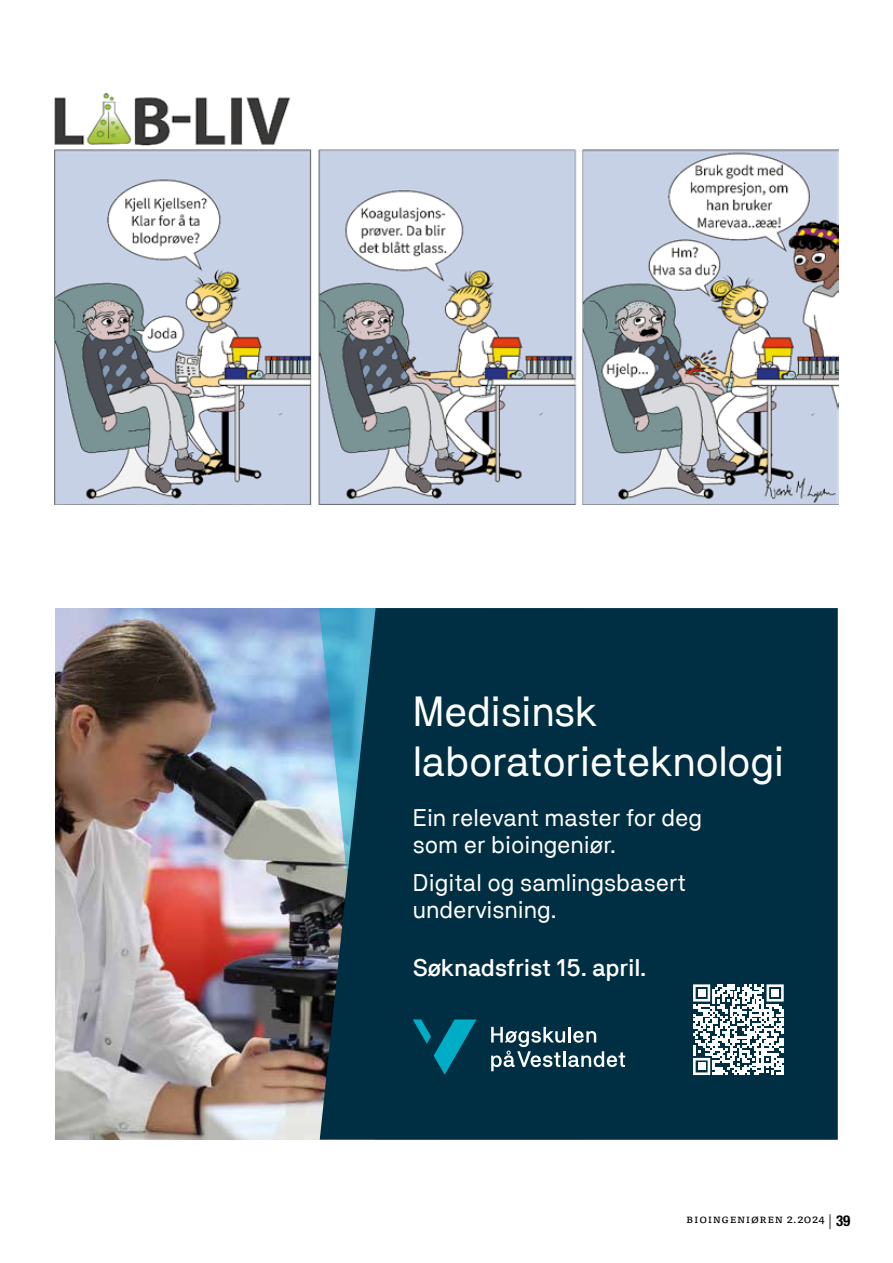
<style>
.page{position:relative;width:893px;height:1263px;background:#fff}
.page>*{position:absolute;margin:0;border:0;box-sizing:border-box;transform-origin:0 0}
.t1{font:42px/50.4px "NB Akademie Std";letter-spacing:-.01em;color:#fff}
.t2{font:24px/27px "NB Akademie Std";color:#fff}
.t3{font:500 24px "NB Akademie Std";letter-spacing:-.01em;color:#fff}
.t4{font:12px "Tisa Pro";letter-spacing:.05em;color:#000}
.s1{font-family:"Helvetica Neue LT Pro";font-weight:300;font-size:15px}
.s2{font-family:"Helvetica Neue LT Pro";font-weight:700;font-stretch:condensed;font-size:15px}
</style>
<div class="page">
<img style="left:54px;top:94px;width:785px;height:411px">
<img style="left:55px;top:608px;width:258px;height:532px">
<div style="left:320px;top:608px;width:518px;height:532px;background:#002f43"></div>
<svg style="left:413px;top:1019px;width:64px;height:56px;background:#00586e"></svg>
<svg style="left:491px;top:1027px;width:134px;height:44px;background:#3e6170"></svg>
<svg style="left:693px;top:984px;width:91px;height:91px"></svg>
<div style="left:698px;top:989px;width:7px;height:8px;background:#fff"></div>
<div style="left:771px;top:989px;width:8px;height:8px;background:#fff"></div>
<div style="left:698px;top:1063px;width:7px;height:7px;background:#fff"></div>
<h1 class="t1" style="left:413px;top:685px;width:373px">Medisinsk laboratorieteknologi</h1>
<p class="t2" style="left:413px;top:803px;width:291px">Ein relevant master for deg som er bioingeniør.</p>
<p class="t2" style="left:413px;top:869px;width:275px">Digital og samlingsbasert undervisning.</p>
<p class="t3" style="left:413px;top:954px;width:235px">Søknadsfrist 15. april.</p>
<p class="t4" style="left:686px;top:1209px;width:166px">Bioingeniøren 2.2024 <span class="s1">|</span> <span class="s2">39</span></p>
</div>
